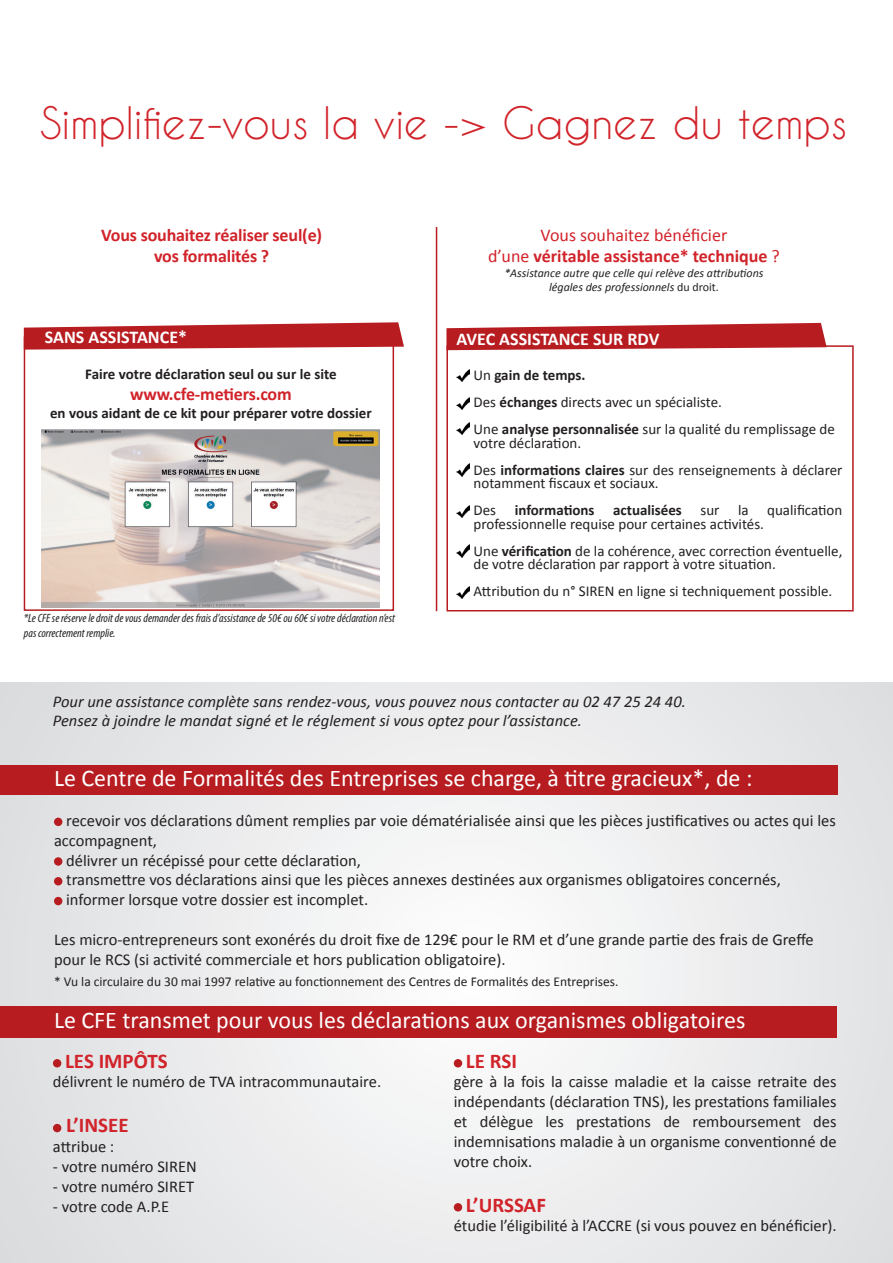
<style>
.page{position:relative;width:893px;height:1263px;background:#fff}
.page>*{position:absolute;margin:0;border:0;box-sizing:border-box;transform-origin:0 0}
.t1{font:42px "Caviar Dreams";color:#d1232a}
.t2{font:24px "Calibri";color:#fff}
.t3{font:700 21px "Calibri";color:#d1232a}
.t4{font:700 18px "Calibri";letter-spacing:-.01em;color:#d1232a}
.t5{font:700 18px "Calibri";color:#fff}
.t6{font:18px "Calibri";color:#d1232a}
.t7{font:16.5px/19.8px "Calibri";color:#231f20}
.t8{font:italic 16.5px "Calibri";color:#231f20}
.t9{font:15px/13.5px "Calibri";color:#231f20}
.t10{font:700 15px "Calibri";color:#231f20}
.t11{font:13.5px "Calibri";color:#231f20}
.t12{font:italic condensed 12px/14.4px "Myriad Pro";color:#231f20}
.t13{font:italic 12px "Calibri";color:#231f20}
.s1{font-weight:400}
.s2{font-style:normal}
.s3{font-weight:700}
</style>
<div class="page">
<svg style="left:0;top:682px;width:893px;height:581px"></svg>
<div style="left:0;top:766px;width:838px;height:29px;background:#b61c20"></div>
<div style="left:54px;top:818px;width:8px;height:8px;background:#b61c20;border-radius:50%"></div>
<div style="left:54px;top:857px;width:8px;height:9px;background:#b61c20;border-radius:50%"></div>
<div style="left:54px;top:877px;width:8px;height:8px;background:#b61c20;border-radius:50%"></div>
<div style="left:54px;top:897px;width:8px;height:8px;background:#b61c20;border-radius:50%"></div>
<div style="left:53px;top:1059px;width:8px;height:8px;background:#b61c20;border-radius:50%"></div>
<div style="left:53px;top:1124px;width:8px;height:8px;background:#b61c20;border-radius:50%"></div>
<div style="left:454px;top:1059px;width:8px;height:8px;background:#b61c20;border-radius:50%"></div>
<div style="left:454px;top:1203px;width:8px;height:8px;background:#b61c20;border-radius:50%"></div>
<div style="left:0;top:1006px;width:837px;height:32px;background:#b61c20"></div>
<hr style="left:436px;top:227px;width:1px;height:384px;background:#b61c20">
<div style="left:446px;top:345px;width:408px;height:266px;background:#fff;border:2px solid #b61c20"></div>
<svg style="left:446px;top:323px;width:381px;height:27px;background:#c03d41"></svg>
<svg style="left:457px;top:370px;width:12px;height:12px"></svg>
<svg style="left:457px;top:398px;width:12px;height:12px"></svg>
<svg style="left:457px;top:422px;width:12px;height:12px"></svg>
<svg style="left:457px;top:464px;width:12px;height:12px"></svg>
<svg style="left:457px;top:505px;width:12px;height:12px"></svg>
<svg style="left:457px;top:545px;width:12px;height:12px"></svg>
<svg style="left:457px;top:586px;width:12px;height:12px"></svg>
<div style="left:24px;top:336px;width:370px;height:275px;background:#fff;border:2px solid #b61c20"></div>
<img style="left:41px;top:429px;width:338px;height:179px">
<svg style="left:24px;top:322px;width:380px;height:28px;background:#c24347"></svg>
<p class="t1" style="left:40px;top:98px;width:809px">Simplifiez-vous la vie -&gt; Gagnez du temps</p>
<p class="t4" style="left:101px;top:223px;width:222px">Vous souhaitez réaliser seul(e)</p>
<p class="t4" style="left:154px;top:245px;width:117px">vos formalités ?</p>
<p class="t5" style="left:45px;top:325px;width:144px">SANS ASSISTANCE*</p>
<p class="t10" style="left:85px;top:364px;width:253px">Faire votre déclaration seul ou sur le site</p>
<p class="t4" style="left:130px;top:383px;width:163px">www.cfe-metiers.com</p>
<p class="t10" style="left:50px;top:404px;width:323px">en vous aidant de ce kit pour préparer votre dossier</p>
<p class="t12" style="left:24px;top:611px;width:373px">*Le CFE se réserve le droit de vous demander des frais d’assistance de 50€ ou 60€ si votre déclaration n’est pas correctement remplie.</p>
<p class="t6" style="left:541px;top:223px;width:188px">Vous souhaitez bénéficier</p>
<p class="t4" style="left:488px;top:245px;width:293px"><span class="s1">d’une</span> véritable assistance* technique <span class="s1">?</span></p>
<p class="t13" style="left:504px;top:264px;width:261px">*Assistance autre que celle qui relève des attributions</p>
<p class="t13" style="left:549px;top:279px;width:171px">légales des professionnels <span class="s2">du droit.</span></p>
<p class="t5" style="left:457px;top:328px;width:204px">AVEC ASSISTANCE SUR RDV</p>
<p class="t10" style="left:474px;top:366px;width:114px"><span class="s1">Un</span> gain de temps.</p>
<p class="t9" style="left:474px;top:396px;width:250px">Des <span class="s3">échanges</span> directs avec un spécialiste.</p>
<p class="t9" style="left:474px;top:423px;width:363px">Une <span class="s3">analyse personnalisée</span> sur la qualité du remplissage de</p>
<p class="t9" style="left:474px;top:436px;width:109px">votre déclaration.</p>
<p class="t9" style="left:474px;top:463px;width:370px">Des <span class="s3">informations claires</span> sur des renseignements à déclarer notamment fiscaux et sociaux.</p>
<p class="t9" style="left:474px;top:504px;width:370px">Des <span class="s3">informations actualisées</span> sur la qualification professionnelle requise pour certaines activités.</p>
<p class="t9" style="left:474px;top:544px;width:370px">Une <span class="s3">vérification</span> de la cohérence, avec correction éventuelle, de votre déclaration par rapport à votre situation.</p>
<p class="t9" style="left:474px;top:585px;width:360px">Attribution du n° SIREN en ligne si techniquement possible.</p>
<p class="t8" style="left:53px;top:690px;width:634px">Pour une assistance complète sans rendez-vous, vous pouvez nous contacter au 02 47 25 24 40.</p>
<p class="t8" style="left:53px;top:710px;width:531px">Pensez à joindre le mandat signé et le réglement si vous optez pour l’assistance.</p>
<p class="t2" style="left:54px;top:763px;width:700px">Le Centre de Formalités des Entreprises se charge, à titre gracieux*, de :</p>
<p class="t7" style="left:54px;top:811px;width:783px;text-indent:12px">recevoir vos déclarations dûment remplies par voie dématérialisée ainsi que les pièces justificatives ou actes qui les accompagnent,</p>
<p class="t7" style="left:66px;top:850px;width:296px">délivrer un récépissé pour cette déclaration,</p>
<p class="t7" style="left:66px;top:870px;width:716px">transmettre vos déclarations ainsi que les pièces annexes destinées aux organismes obligatoires concernés,</p>
<p class="t7" style="left:66px;top:890px;width:303px">informer lorsque votre dossier est incomplet.</p>
<p class="t7" style="left:54px;top:929px;width:761px">Les micro-entrepreneurs sont exonérés du droit fixe de 129€ pour le RM et d’une grande partie des frais de Greffe pour le RCS (si activité commerciale et hors publication obligatoire).</p>
<p class="t11" style="left:54px;top:973px;width:566px">* Vu la circulaire du 30 mai 1997 relative au fonctionnement des Centres de Formalités des Entreprises.</p>
<p class="t2" style="left:54px;top:1005px;width:693px">Le CFE transmet pour vous les déclarations aux organismes obligatoires</p>
<p class="t3" style="left:65px;top:1047px;width:104px">LES IMPÔTS</p>
<p class="t7" style="left:53px;top:1072px;width:330px">délivrent le numéro de TVA intracommunautaire.</p>
<p class="t3" style="left:66px;top:1112px;width:64px">L’INSEE</p>
<p class="t7" style="left:53px;top:1137px;width:63px">attribue :</p>
<p class="t7" style="left:53px;top:1156px;width:145px">- votre numéro SIREN</p>
<p class="t7" style="left:53px;top:1176px;width:143px">- votre numéro SIRET</p>
<p class="t7" style="left:53px;top:1196px;width:118px">- votre code A.P.E</p>
<p class="t3" style="left:466px;top:1047px;width:53px">LE RSI</p>
<p class="t7" style="left:454px;top:1072px;width:384px;text-align:justify">gère à la fois la caisse maladie et la caisse retraite des indépendants (déclaration TNS), les prestations familiales et délègue les prestations de remboursement des indemnisations maladie à un organisme conventionné de votre choix.</p>
<p class="t3" style="left:466px;top:1191px;width:82px">L’URSSAF</p>
<p class="t7" style="left:454px;top:1216px;width:384px">étudie l’éligibilité à l’ACCRE (si vous pouvez en bénéficier).</p>
</div>
